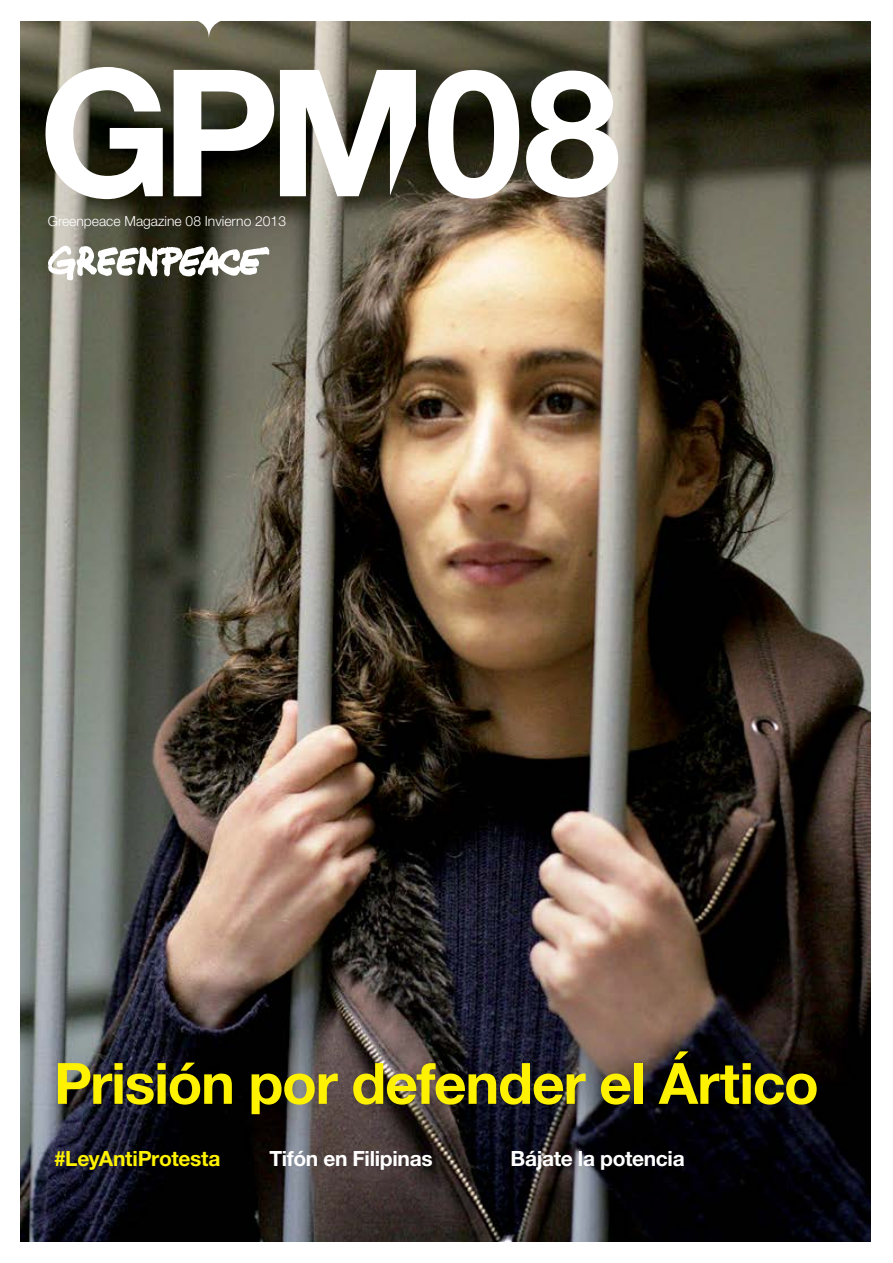
<style>
.page{position:relative;width:893px;height:1263px;background:#fff}
.page>*{position:absolute;margin:0;border:0;box-sizing:border-box;transform-origin:0 0}
.t1{font:700 174.3px "Helvetica Neue LT Std";color:#fff}
.t2{font:700 57px "Helvetica Neue LT Std";letter-spacing:-.02em;color:#fff200}
.t3{font:700 21px "Helvetica Neue LT Std";letter-spacing:-.015em;color:#fff}
.t4{font:700 21px "Helvetica Neue LT Std";letter-spacing:-.015em;color:#fff200}
.t5{font:300 13.8px "Helvetica Neue LT Std";color:#fff}
</style>
<div class="page">
<img style="left:20px;top:21px;width:851px;height:1221px">
<svg style="left:187px;top:21px;width:45px;height:17px"></svg>
<svg style="left:47px;top:245px;width:223px;height:36px"></svg>
<svg style="left:45px;top:67px;width:118px;height:132px"></svg>
<svg style="left:174px;top:70px;width:100px;height:126px"></svg>
<svg style="left:280px;top:70px;width:136px;height:126px"></svg>
<svg style="left:428px;top:70px;width:91px;height:129px"></svg>
<p class="t5" style="left:48px;top:213px;width:240px">Greenpeace Magazine 08 Invierno 2013</p>
<h1 class="t1" style="left:524px;top:25px;width:98px">8</h1>
<h2 class="t2" style="left:54px;top:1048px;width:766px">Prisión por defender el Ártico</h2>
<p class="t4" style="left:54px;top:1145px;width:168px">#LeyAntiProtesta</p>
<p class="t3" style="left:269px;top:1145px;width:165px">Tifón en Filipinas</p>
<p class="t3" style="left:511px;top:1145px;width:176px">Bájate la potencia</p>
</div>
